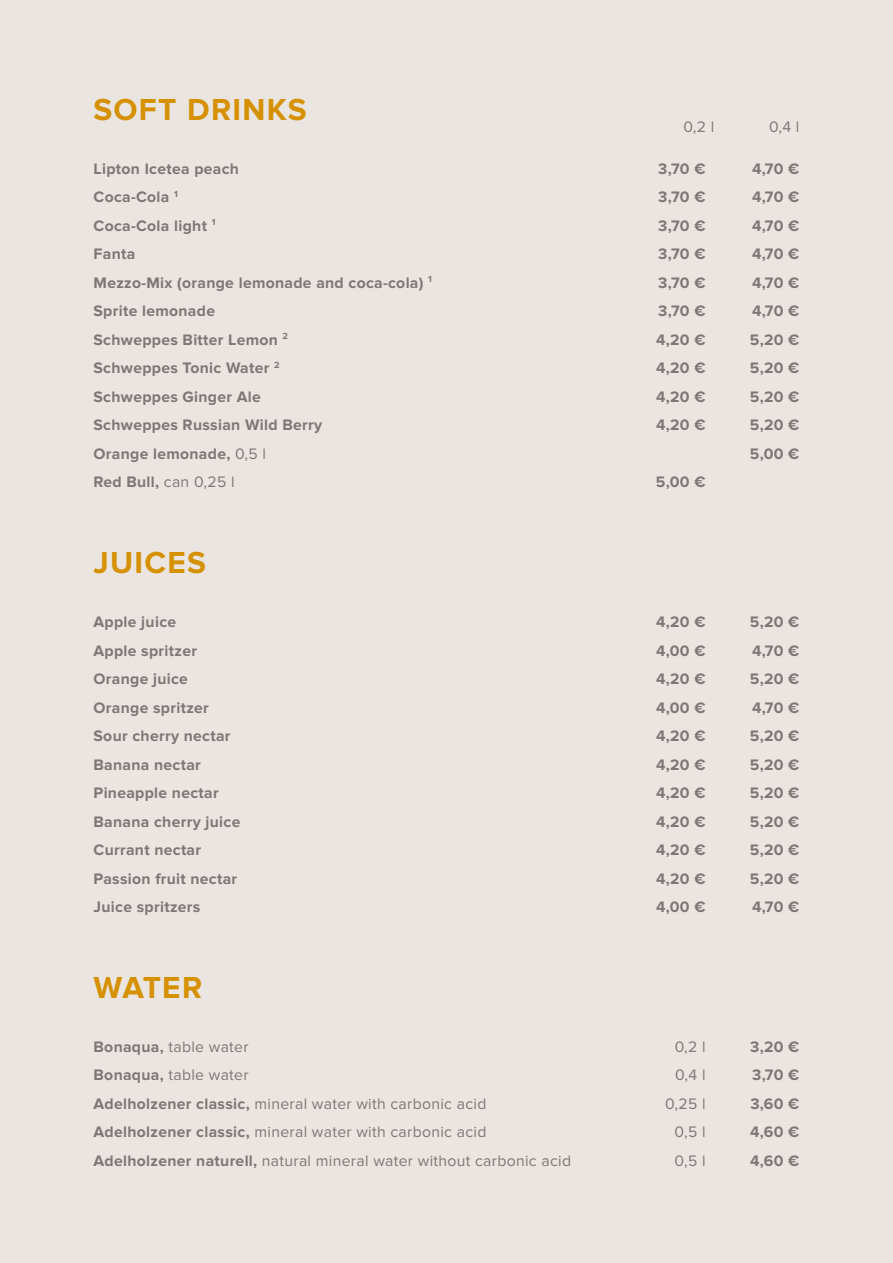
<style>
.page{position:relative;width:893px;height:1263px;background:#eae5e1}
.page>*{position:absolute;margin:0;border:0;box-sizing:border-box;transform-origin:0 0}
.t1{font:700 31.5px "Proxima Nova";letter-spacing:.04em;color:#d59100}
.t2{font:700 15.75px "Proxima Nova";letter-spacing:.02em;color:#7d7875}
.t3{font:15.75px "Proxima Nova";letter-spacing:.02em;color:#7d7875}
.s1{font-weight:400}
.s2{font-weight:700}
</style>
<div class="page">
<h1 class="t1" style="left:94px;top:91px;width:215px">SOFT DRINKS</h1>
<p class="t3" style="left:683px;top:117px;width:32px">0,2 l</p>
<p class="t3" style="left:769px;top:117px;width:32px">0,4 l</p>
<p class="t2" style="left:94px;top:159px;width:147px">Lipton Icetea peach</p>
<p class="t2" style="left:658px;top:159px;width:49px">3,70 €</p>
<p class="t2" style="left:752px;top:159px;width:49px">4,70 €</p>
<p class="t2" style="left:94px;top:188px;width:86px">Coca-Cola <sup>1</sup></p>
<p class="t2" style="left:658px;top:188px;width:49px">3,70 €</p>
<p class="t2" style="left:752px;top:188px;width:49px">4,70 €</p>
<p class="t2" style="left:94px;top:216px;width:123px">Coca-Cola light <sup>1</sup></p>
<p class="t2" style="left:658px;top:216px;width:49px">3,70 €</p>
<p class="t2" style="left:752px;top:216px;width:49px">4,70 €</p>
<p class="t2" style="left:94px;top:245px;width:43px">Fanta</p>
<p class="t2" style="left:658px;top:245px;width:49px">3,70 €</p>
<p class="t2" style="left:752px;top:245px;width:49px">4,70 €</p>
<p class="t2" style="left:94px;top:273px;width:340px">Mezzo-Mix (orange lemonade and coca-cola) <sup>1</sup></p>
<p class="t2" style="left:658px;top:273px;width:49px">3,70 €</p>
<p class="t2" style="left:752px;top:273px;width:49px">4,70 €</p>
<p class="t2" style="left:94px;top:302px;width:123px">Sprite lemonade</p>
<p class="t2" style="left:658px;top:302px;width:49px">3,70 €</p>
<p class="t2" style="left:752px;top:302px;width:49px">4,70 €</p>
<p class="t2" style="left:94px;top:330px;width:196px">Schweppes Bitter Lemon <sup>2</sup></p>
<p class="t2" style="left:656px;top:330px;width:51px">4,20 €</p>
<p class="t2" style="left:750px;top:330px;width:51px">5,20 €</p>
<p class="t2" style="left:94px;top:359px;width:188px">Schweppes Tonic Water <sup>2</sup></p>
<p class="t2" style="left:656px;top:359px;width:51px">4,20 €</p>
<p class="t2" style="left:750px;top:359px;width:51px">5,20 €</p>
<p class="t2" style="left:94px;top:387px;width:169px">Schweppes Ginger Ale</p>
<p class="t2" style="left:656px;top:387px;width:51px">4,20 €</p>
<p class="t2" style="left:750px;top:387px;width:51px">5,20 €</p>
<p class="t2" style="left:94px;top:416px;width:230px">Schweppes Russian Wild Berry</p>
<p class="t2" style="left:656px;top:416px;width:51px">4,20 €</p>
<p class="t2" style="left:750px;top:416px;width:51px">5,20 €</p>
<p class="t2" style="left:94px;top:444px;width:174px">Orange lemonade, <span class="s1">0,5 l</span></p>
<p class="t2" style="left:750px;top:444px;width:51px">5,00 €</p>
<p class="t2" style="left:94px;top:473px;width:142px">Red Bull, <span class="s1">can 0,25 l</span></p>
<p class="t2" style="left:656px;top:473px;width:51px">5,00 €</p>
<h1 class="t1" style="left:94px;top:544px;width:114px">JUICES</h1>
<p class="t2" style="left:94px;top:613px;width:84px">Apple juice</p>
<p class="t2" style="left:656px;top:613px;width:51px">4,20 €</p>
<p class="t2" style="left:750px;top:613px;width:51px">5,20 €</p>
<p class="t2" style="left:94px;top:641px;width:105px">Apple spritzer</p>
<p class="t2" style="left:656px;top:641px;width:51px">4,00 €</p>
<p class="t2" style="left:752px;top:641px;width:49px">4,70 €</p>
<p class="t2" style="left:94px;top:670px;width:96px">Orange juice</p>
<p class="t2" style="left:656px;top:670px;width:51px">4,20 €</p>
<p class="t2" style="left:750px;top:670px;width:51px">5,20 €</p>
<p class="t2" style="left:94px;top:698px;width:117px">Orange spritzer</p>
<p class="t2" style="left:656px;top:698px;width:51px">4,00 €</p>
<p class="t2" style="left:752px;top:698px;width:49px">4,70 €</p>
<p class="t2" style="left:94px;top:727px;width:139px">Sour cherry nectar</p>
<p class="t2" style="left:656px;top:727px;width:51px">4,20 €</p>
<p class="t2" style="left:750px;top:727px;width:51px">5,20 €</p>
<p class="t2" style="left:94px;top:755px;width:109px">Banana nectar</p>
<p class="t2" style="left:656px;top:755px;width:51px">4,20 €</p>
<p class="t2" style="left:750px;top:755px;width:51px">5,20 €</p>
<p class="t2" style="left:94px;top:784px;width:127px">Pineapple nectar</p>
<p class="t2" style="left:656px;top:784px;width:51px">4,20 €</p>
<p class="t2" style="left:750px;top:784px;width:51px">5,20 €</p>
<p class="t2" style="left:94px;top:812px;width:148px">Banana cherry juice</p>
<p class="t2" style="left:656px;top:812px;width:51px">4,20 €</p>
<p class="t2" style="left:750px;top:812px;width:51px">5,20 €</p>
<p class="t2" style="left:94px;top:841px;width:109px">Currant nectar</p>
<p class="t2" style="left:656px;top:841px;width:51px">4,20 €</p>
<p class="t2" style="left:750px;top:841px;width:51px">5,20 €</p>
<p class="t2" style="left:94px;top:869px;width:145px">Passion fruit nectar</p>
<p class="t2" style="left:656px;top:869px;width:51px">4,20 €</p>
<p class="t2" style="left:750px;top:869px;width:51px">5,20 €</p>
<p class="t2" style="left:94px;top:898px;width:108px">Juice spritzers</p>
<p class="t2" style="left:656px;top:898px;width:51px">4,00 €</p>
<p class="t2" style="left:752px;top:898px;width:49px">4,70 €</p>
<h1 class="t1" style="left:94px;top:969px;width:110px">WATER</h1>
<p class="t3" style="left:94px;top:1037px;width:157px"><span class="s2">Bonaqua,</span> table water</p>
<p class="t3" style="left:675px;top:1037px;width:32px">0,2 l</p>
<p class="t2" style="left:750px;top:1037px;width:51px">3,20 €</p>
<p class="t3" style="left:94px;top:1066px;width:157px"><span class="s2">Bonaqua,</span> table water</p>
<p class="t3" style="left:675px;top:1066px;width:32px">0,4 l</p>
<p class="t2" style="left:752px;top:1066px;width:49px">3,70 €</p>
<p class="t3" style="left:94px;top:1094px;width:394px"><span class="s2">Adelholzener classic,</span> mineral water with carbonic acid</p>
<p class="t3" style="left:665px;top:1094px;width:42px">0,25 l</p>
<p class="t2" style="left:750px;top:1094px;width:51px">3,60 €</p>
<p class="t3" style="left:94px;top:1123px;width:394px"><span class="s2">Adelholzener classic,</span> mineral water with carbonic acid</p>
<p class="t3" style="left:675px;top:1123px;width:32px">0,5 l</p>
<p class="t2" style="left:750px;top:1123px;width:51px">4,60 €</p>
<p class="t3" style="left:94px;top:1151px;width:479px"><span class="s2">Adelholzener naturell,</span> natural mineral water without carbonic acid</p>
<p class="t3" style="left:675px;top:1151px;width:32px">0,5 l</p>
<p class="t2" style="left:750px;top:1151px;width:51px">4,60 €</p>
</div>
